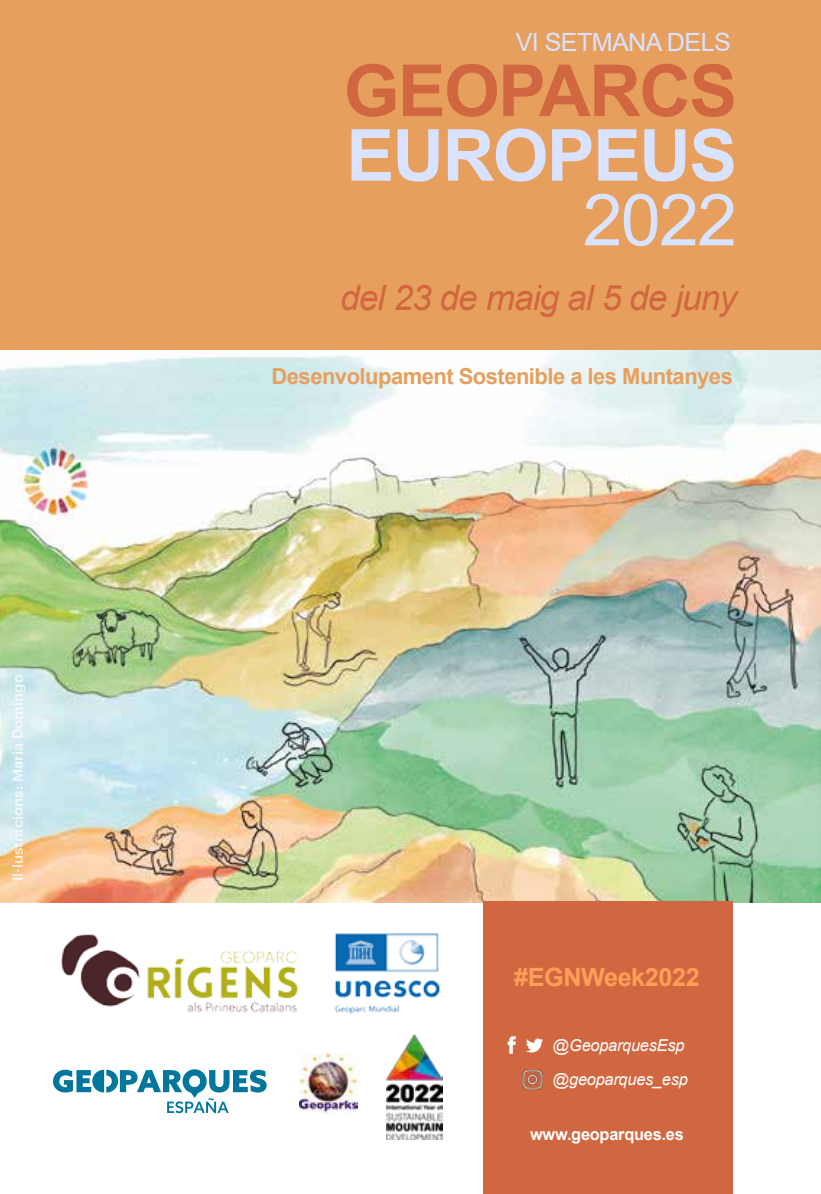
<style>
.page{position:relative;width:821px;height:1194px;background:#fff}
.page>*{position:absolute;margin:0;border:0;box-sizing:border-box;transform-origin:0 0}
.t1{font:700 71.8px "Arial";letter-spacing:-.025em;color:#d06740}
.t2{font:700 71.8px "Arial";letter-spacing:-.025em;color:#d9e2ff}
.t3{font:71.8px "Arial";color:#d9e2ff}
.t4{font:italic 35px "Arial";letter-spacing:-.025em;color:#d06740}
.t5{font:25.2px "Arial";letter-spacing:-.025em;color:#d9e2ff}
.t6{font:700 25.2px "Arial";letter-spacing:-.015em;color:#ff9f57}
.t7{font:700 22px "Arial";letter-spacing:-.025em;color:#e79f5d}
.t8{font:italic 16.4px/34px "Arial";letter-spacing:-.015em;color:#fff}
.t9{font:700 16.4px "Arial";letter-spacing:-.015em;color:#fff}
.t10{font:500 14px "Graphik";color:#fff;scale:1.06 1}
</style>
<div class="page">
<img style="left:0;top:349px;width:821px;height:553px">
<div style="left:483px;top:901px;width:250px;height:292px;background:#d06740"></div>
<div style="left:0;top:0;width:821px;height:349px;background:#e79f5d"></div>
<svg style="left:526px;top:1038px;width:17px;height:14px"></svg>
<svg style="left:507px;top:1036px;width:9px;height:17px"></svg>
<img style="left:522px;top:1069px;width:20px;height:20px">
<img style="left:299px;top:1053px;width:58px;height:60px">
<svg style="left:53px;top:1069px;width:214px;height:44px"></svg>
<img style="left:61px;top:933px;width:380px;height:81px">
<img style="left:387px;top:1034px;width:55px;height:105px">
<p class="t10" style="left:7px;top:881px;width:197px;rotate:-90deg">Il·lustracions: Maria Domingo</p>
<p class="t5" style="left:516px;top:25px;width:216px">VI SETMANA DELS</p>
<h1 class="t1" style="left:344px;top:40px;width:395px">GEOPARCS</h1>
<h1 class="t2" style="left:346px;top:105px;width:392px">EUROPEUS</h1>
<h1 class="t3" style="left:583px;top:171px;width:156px">2022</h1>
<h2 class="t4" style="left:340px;top:275px;width:398px">del 23 de maig al 5 de juny</h2>
<p class="t7" style="left:272px;top:360px;width:463px">Desenvolupament Sostenible a les Muntanyes</p>
<p class="t6" style="left:514px;top:959px;width:187px">#EGNWeek2022</p>
<p class="t8" style="left:553px;top:1028px;width:136px">@GeoparquesEsp @geoparques_esp</p>
<p class="t9" style="left:530px;top:1122px;width:155px">www.geoparques.es</p>
</div>
